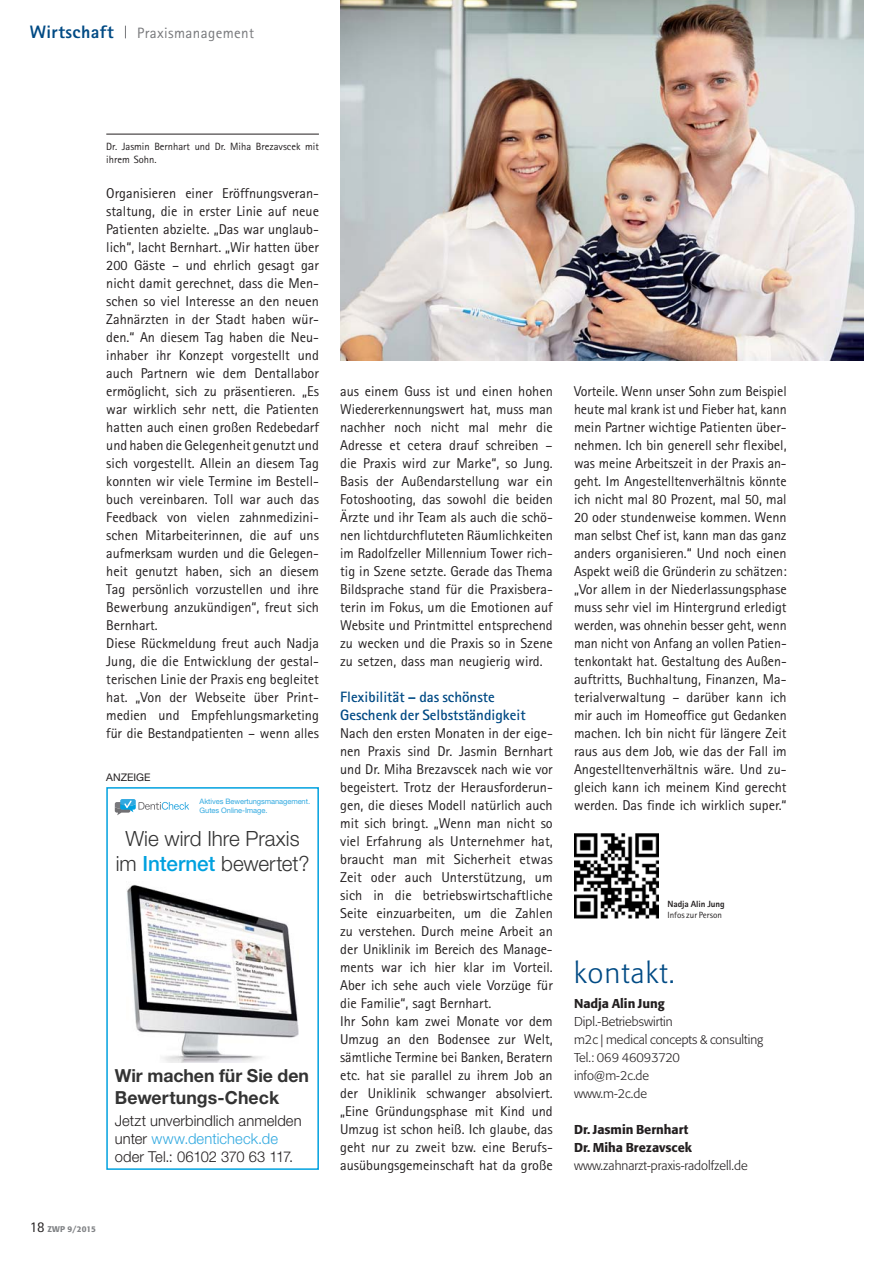
<style>
.page{position:relative;width:893px;height:1263px;background:#fff}
.page>*{position:absolute;margin:0;border:0;box-sizing:border-box;transform-origin:0 0}
.t1{font:300 28.5px "Formata";letter-spacing:.05em;color:#004a84}
.t2{font:300 21px/25.2px "Helvetica Neue LT Std";letter-spacing:-.005em;color:#333;text-align:center}
.t3{font:700 18px/21.6px "Helvetica Neue LT Std";color:#333}
.t4{font:800 18px "Rotis Sans Serif";letter-spacing:.025em;color:#004a84}
.t5{font:300 15px/18px "Helvetica Neue LT Std";letter-spacing:.005em;color:#231f20}
.t6{font:700 15px/18px "Rotis Sans Serif";color:#004a84}
.t7{font:15px "Rotis Sans Serif";letter-spacing:.025em;color:#77787b}
.t8{font:14.25px/18px "Rotis Sans Serif";color:#231f20}
.t9{font:300 12.75px/18px "Formata";color:#231f20}
.t10{font:500 12.75px/18px "Formata";color:#231f20}
.t11{font:10.5px/13.5px "Rotis Sans Serif";color:#231f20}
.t12{font:10.5px "Helvetica Neue";color:#231f20}
.t13{font:9px "Rotis Sans Serif";color:#231f20}
.t14{font:800 9px "Rotis Sans Serif";color:#231f20}
.t15{font:500 8.25px "Formata";letter-spacing:.005em;color:#808285}
.t16{font:7.5px/9px "Helvetica Neue LT Std";letter-spacing:-.01em;color:#31a9e0}
.s1{font-weight:500;color:#00a1df}
.s2{color:#31a9e0}
.s3{font-family:"Rotis Sans Serif";font-weight:400;font-size:15px;color:#231f20}
</style>
<div class="page">
<svg style="left:125px;top:26px;width:1px;height:12px"></svg>
<img style="left:127px;top:884px;width:172px;height:179px">
<svg style="left:115px;top:799px;width:74px;height:16px"></svg>
<div style="left:106px;top:787px;width:213px;height:383px;border:2px solid #00a1df"></div>
<img style="left:574px;top:834px;width:84px;height:84px">
<img style="left:340px;top:0;width:523px;height:360px">
<hr style="left:106px;top:134px;width:213px;height:1px;background:#231f20">
<p class="t4" style="left:30px;top:26px;width:85px">Wirtschaft</p>
<p class="t7" style="left:137px;top:28px;width:118px">Praxismanagement</p>
<p class="t11" style="left:106px;top:140px;width:214px">Dr. Jasmin Bernhart und Dr. Miha Brezavscek mit ihrem Sohn.</p>
<p class="t8" style="left:106px;top:186px;width:214px">Organisieren einer Eröffnungsveran&shy;staltung, die in erster Linie auf neue Patienten abzielte. „Das war unglaub&shy;lich“, lacht Bernhart. „Wir hatten über 200 Gäste – und ehrlich gesagt gar nicht damit gerechnet, dass die Men&shy;schen so viel Interesse an den neuen Zahnärzten in der Stadt haben wür&shy;den.“ An diesem Tag haben die Neu&shy;inhaber ihr Konzept vorgestellt und auch Partnern wie dem Dentallabor ermöglicht, sich zu präsentieren. „Es war wirklich sehr nett, die Patienten hatten auch einen großen Redebedarf und haben die Gelegenheit genutzt und sich vorgestellt. Allein an diesem Tag konnten wir viele Termine im Bestell&shy;buch vereinbaren. Toll war auch das Feedback von vielen zahnmedizini&shy;schen Mitarbeiterinnen, die auf uns aufmerksam wurden und die Gelegen&shy;heit genutzt haben, sich an diesem Tag persönlich vorzustellen und ihre Bewerbung anzukündigen“, freut sich Bernhart.<br>Diese Rückmeldung freut auch Nadja Jung, die die Entwicklung der gestal&shy;terischen Linie der Praxis eng begleitet hat. „Von der Webseite über Print&shy;medien und Empfehlungsmarketing für die Bestandpatienten – wenn alles</p>
<p class="t12" style="left:106px;top:773px;width:46px">ANZEIGE</p>
<p class="t16" style="left:200px;top:797px;width:112px">Aktives Bewertungsmanagement.<br>Gutes Online-Image.</p>
<h2 class="t2" style="left:116px;top:826px;width:195px">Wie wird Ihre Praxis im <span class="s1">Internet</span> bewertet?</h2>
<p class="t3" style="left:115px;top:1067px;width:196px">Wir machen für Sie den<br>Bewertungs-Check</p>
<p class="t5" style="left:115px;top:1111px;width:188px">Jetzt unverbindlich anmelden unter <span class="s2">www.denticheck.de </span>oder Tel.: 06102 370 63 117.</p>
<p class="t15" style="left:30px;top:1225px;width:68px"><span class="s3">18</span> ZWP 9/2015</p>
<p class="t8" style="left:340px;top:384px;width:214px;text-align:justify">aus einem Guss ist und einen hohen Wiedererkennungswert hat, muss man nachher noch nicht mal mehr die Adresse et cetera drauf schreiben – die Praxis wird zur Marke“, so Jung.<br>Basis der Außendarstellung war ein Fotoshooting, das sowohl die beiden Ärzte und ihr Team als auch die schö&shy;nen lichtdurchfluteten Räumlichkeiten im Radolfzeller Millennium Tower rich&shy;tig in Szene setzte. Gerade das Thema Bildsprache stand für die Praxisbera&shy;terin im Fokus, um die Emotionen auf Website und Printmittel entsprechend zu wecken und die Praxis so in Szene zu setzen, dass man neugierig wird.</p>
<p class="t6" style="left:340px;top:690px;width:187px">Flexibilität – das schönste<br>Geschenk der Selbstständigkeit</p>
<p class="t8" style="left:340px;top:726px;width:214px">Nach den ersten Monaten in der eige&shy;nen Praxis sind Dr. Jasmin Bernhart und Dr. Miha Brezavscek nach wie vor begeistert. Trotz der Herausforderun&shy;gen, die dieses Modell natürlich auch mit sich bringt. „Wenn man nicht so viel Erfahrung als Unternehmer hat, braucht man mit Sicherheit etwas Zeit oder auch Unterstützung, um sich in die betriebswirtschaftliche Seite einzuarbeiten, um die Zahlen zu verstehen. Durch meine Arbeit an der Uniklinik im Bereich des Manage&shy;ments war ich hier klar im Vorteil.<br>Aber ich sehe auch viele Vorzüge für die Familie“, sagt Bernhart.<br>Ihr Sohn kam zwei Monate vor dem Umzug an den Bodensee zur Welt, sämtliche Termine bei Banken, Beratern etc. hat sie parallel zu ihrem Job an der Uniklinik schwanger absolviert. „Eine Gründungsphase mit Kind und Umzug ist schon heiß. Ich glaube, das geht nur zu zweit bzw. eine Berufs&shy;ausübungsgemeinschaft hat da große</p>
<p class="t8" style="left:574px;top:384px;width:214px;text-align:justify">Vorteile. Wenn unser Sohn zum Beispiel heute mal krank ist und Fieber hat, kann mein Partner wichtige Patienten über&shy;nehmen. Ich bin generell sehr flexibel, was meine Arbeitszeit in der Praxis an&shy;geht. Im Angestelltenverhältnis könnte ich nicht mal 80 Prozent, mal 50, mal 20 oder stundenweise kommen. Wenn man selbst Chef ist, kann man das ganz anders organisieren.“ Und noch einen Aspekt weiß die Gründerin zu schätzen: „Vor allem in der Niederlassungsphase muss sehr viel im Hintergrund erledigt werden, was ohnehin besser geht, wenn man nicht von Anfang an vollen Patien&shy;tenkontakt hat. Gestaltung des Außen&shy;auftritts, Buchhaltung, Finanzen, Ma&shy;terialverwaltung – darüber kann ich mir auch im Homeoffice gut Gedanken machen. Ich bin nicht für längere Zeit raus aus dem Job, wie das der Fall im Angestelltenverhältnis wäre. Und zu&shy;gleich kann ich meinem Kind gerecht werden. Das finde ich wirklich super.“</p>
<p class="t14" style="left:667px;top:901px;width:59px">Nadja Alin Jung</p>
<p class="t13" style="left:667px;top:912px;width:56px">Infos zur Person</p>
<h1 class="t1" style="left:574px;top:960px;width:102px">kontakt.</h1>
<p class="t10" style="left:574px;top:995px;width:92px">Nadja Alin Jung</p>
<p class="t9" style="left:574px;top:1014px;width:191px">Dipl.-Betriebswirtin<br>m2c | medical concepts &amp; consulting<br>Tel.: 069 46093720<br>info@m-2c.de<br>www.m-2c.de</p>
<p class="t10" style="left:574px;top:1121px;width:120px">Dr. Jasmin Bernhart<br>Dr. Miha Brezavscek</p>
<p class="t9" style="left:574px;top:1158px;width:175px">www.zahnarzt-praxis-radolfzell.de</p>
</div>
